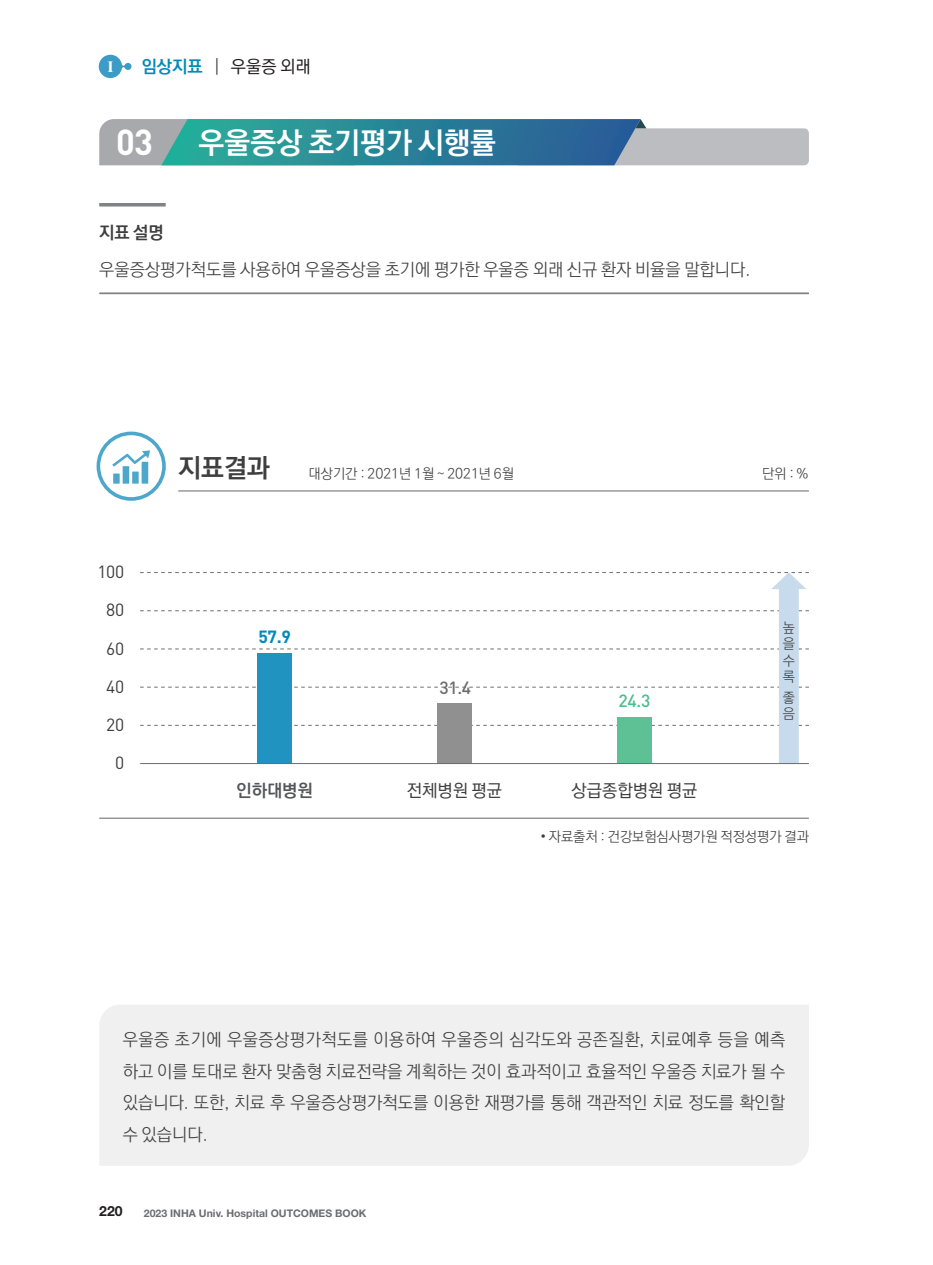
<style>
.page{position:relative;width:933px;height:1265px;background:#fff}
.page>*{position:absolute;margin:0;border:0;box-sizing:border-box;transform-origin:0 0}
.t1{font:700 35.7px "DIN Pro";color:#fff}
.t2{font:700 29.75px "Ko Pub World Dotum";color:#fff}
.t3{font:700 26.25px "Ko Pub World Dotum";color:#3e3e3f}
.t4{font:300 17.5px/31.5px "Ko Pub World Dotum";color:#3e3e3f;text-align:justify}
.t5{font:500 17.5px "Ko Pub World Dotum";color:#3e3e3f}
.t6{font:17.5px/38.3px "DIN Pro";letter-spacing:-.02em;color:#3e3e3f;text-align:right}
.t7{font:500 17.5px "Ko Pub World Dotum";color:#231f20}
.t8{font:700 17.5px "Ko Pub World Dotum";color:#545557}
.t9{font:700 17.5px "Ko Pub World Dotum";color:#3e3e3f}
.t10{font:500 17.5px "DIN Pro";color:#4cbd90}
.t11{font:500 17.5px "DIN Pro";color:#6c6d70}
.t12{font:700 17.5px "DIN Pro";color:#008abb}
.t13{font:700 15.75px "Times New Roman";color:#fff}
.t14{font:300 14px/16.3px "Ko Pub World Dotum";color:#3e3e3f;text-align:justify}
.t15{font:700 14px "Helvetica Neue";color:#231f20}
.t16{font:700 10.5px "Helvetica Neue";color:#6c6d70}
.s1{font-weight:700;color:#008abb}
.s2{font-weight:300;color:#3e3e3f}
</style>
<div class="page">
<svg style="left:99px;top:55px;width:32px;height:23px"></svg>
<div style="left:99px;top:1005px;width:710px;height:161px;background:#f0f0f0"></div>
<svg style="left:99px;top:203px;width:67px;height:4px"></svg>
<hr style="left:178px;top:490px;width:631px;height:2px;background:#808285">
<div style="left:97px;top:432px;width:69px;height:69px;border:4px solid #0082b5;border-radius:50%"></div>
<svg style="left:112px;top:450px;width:38px;height:34px"></svg>
<hr style="left:99px;top:818px;width:710px;height:1px;background:#808285">
<svg style="left:140px;top:572px;width:669px;height:191px"></svg>
<svg style="left:99px;top:119px;width:710px;height:46px;background:#5f99a7"></svg>
<hr style="left:99px;top:292px;width:710px;height:2px;background:#808285">
<hr style="left:140px;top:763px;width:669px;height:1px;background:#6c6d70">
<p class="t13" style="left:107px;top:55px;width:8px">Ⅰ</p>
<p class="t7" style="left:142px;top:55px;width:170px"><span class="s1">임상지표</span> <span class="s2">|</span> 우울증 외래</p>
<h1 class="t1" style="left:116px;top:118px;width:38px">03</h1>
<h2 class="t2" style="left:198px;top:121px;width:299px">우울증상 초기평가 시행률</h2>
<p class="t9" style="left:99px;top:220px;width:66px">지표 설명</p>
<p class="t4" style="left:99px;top:254px;width:652px">우울증상평가척도를 사용하여 우울증상을 초기에 평가한 우울증 외래 신규 환자 비율을 말합니다.</p>
<p class="t6" style="left:97px;top:552px;width:28px">100<br>80<br>60<br>40<br>20<br>0</p>
<h3 class="t3" style="left:178px;top:449px;width:93px">지표결과</h3>
<p class="t14" style="left:309px;top:466px;width:207px">대상기간 : 2021년 1월 ~ 2021년 6월</p>
<p class="t14" style="left:762px;top:466px;width:48px">단위 : %</p>
<p class="t12" style="left:258px;top:625px;width:34px">57.9</p>
<p class="t11" style="left:439px;top:675px;width:33px">31.4</p>
<p class="t10" style="left:618px;top:689px;width:33px">24.3</p>
<p class="t14" style="left:782px;top:620px;width:13px">높 을 수 록</p>
<p class="t14" style="left:782px;top:690px;width:13px">좋 음</p>
<p class="t8" style="left:236px;top:778px;width:78px">인하대병원</p>
<p class="t5" style="left:407px;top:778px;width:97px">전체병원 평균</p>
<p class="t5" style="left:571px;top:778px;width:127px">상급종합병원 평균</p>
<p class="t14" style="left:540px;top:829px;width:270px">• 자료출처 : 건강보험심사평가원 적정성평가 결과</p>
<p class="t4" style="left:123px;top:1024px;width:664px">우울증 초기에 우울증상평가척도를 이용하여 우울증의 심각도와 공존질환, 치료예후 등을 예측 하고 이를 토대로 환자 맞춤형 치료전략을 계획하는 것이 효과적이고 효율적인 우울증 치료가 될 수 있습니다. 또한, 치료 후 우울증상평가척도를 이용한 재평가를 통해 객관적인 치료 정도를 확인할 수 있습니다.</p>
<p class="t15" style="left:99px;top:1203px;width:25px">220</p>
<p class="t16" style="left:144px;top:1207px;width:224px">2023 INHA Univ. Hospital OUTCOMES BOOK</p>
</div>
